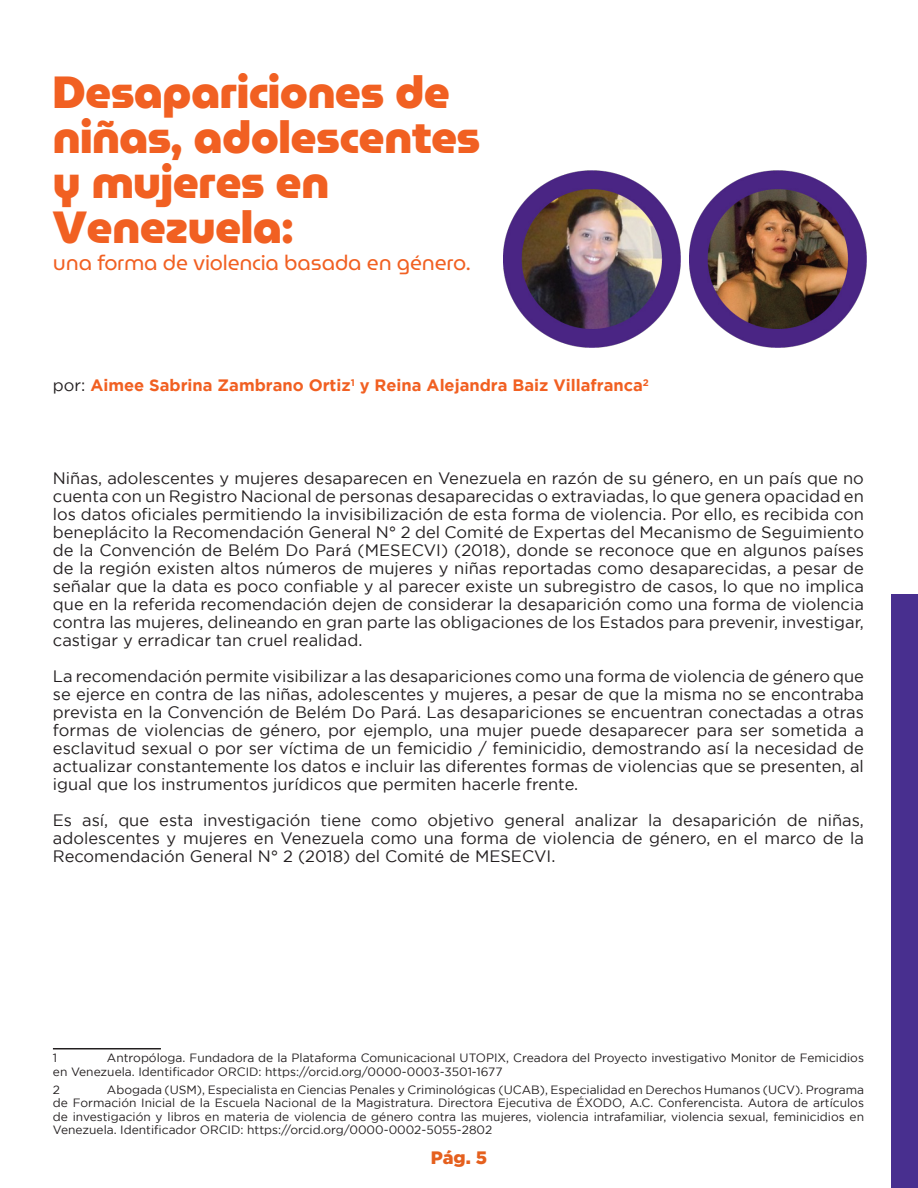
<style>
.page{position:relative;width:918px;height:1188px;background:#fff}
.page>*{position:absolute;margin:0;border:0;box-sizing:border-box;transform-origin:0 0}
.t1{font:600 45px/45px "Museo Moderno";letter-spacing:-.01em;color:#f16022}
.t2{font:600 21px "Museo Moderno";letter-spacing:-.01em;color:#f16022}
.t3{font:900 18px "Gotham";color:#e5601e}
.t4{font:16.5px/18px "Gotham";color:#231f20;text-align:justify}
.t5{font:700 16.5px "Gotham";color:#f16022}
.t6{font:12px/13.5px "Gotham";color:#231f20}
.s1{font-weight:400;color:#231f20}
</style>
<div class="page">
<hr style="left:53px;top:1048px;width:108px;height:1px;background:#231f20">
<div style="left:891px;top:594px;width:27px;height:594px;background:#482f8f"></div>
<img style="left:504px;top:170px;width:177px;height:178px">
<img style="left:689px;top:170px;width:177px;height:178px">
<p class="t1" style="left:53px;top:70px;width:429px">Desapariciones de niñas, adolescentes y mujeres en<br>Venezuela:</p>
<p class="t2" style="left:53px;top:246px;width:419px">una forma de violencia basada en género.</p>
<p class="t5" style="left:53px;top:376px;width:598px"><span class="s1">por:</span> Aimee Sabrina Zambrano Ortiz<sup>1</sup> y Reina Alejandra Baiz Villafranca<sup>2</sup></p>
<p class="t4" style="left:53px;top:469px;width:813px">Niñas, adolescentes y mujeres desaparecen en Venezuela en razón de su género, en un país que no cuenta con un Registro Nacional de personas desaparecidas o extraviadas, lo que genera opacidad en los datos oficiales permitiendo la invisibilización de esta forma de violencia. Por ello, es recibida con beneplácito la Recomendación General N° 2 del Comité de Expertas del Mecanismo de Seguimiento de la Convención de Belém Do Pará (MESECVI) (2018), donde se reconoce que en algunos países de la región existen altos números de mujeres y niñas reportadas como desaparecidas, a pesar de señalar que la data es poco confiable y al parecer existe un subregistro de casos, lo que no implica que en la referida recomendación dejen de considerar la desaparición como una forma de violencia contra las mujeres, delineando en gran parte las obligaciones de los Estados para prevenir, investigar, castigar y erradicar tan cruel realidad.</p>
<p class="t4" style="left:53px;top:667px;width:813px">La recomendación permite visibilizar a las desapariciones como una forma de violencia de género que se ejerce en contra de las niñas, adolescentes y mujeres, a pesar de que la misma no se encontraba prevista en la Convención de Belém Do Pará. Las desapariciones se encuentran conectadas a otras formas de violencias de género, por ejemplo, una mujer puede desaparecer para ser sometida a esclavitud sexual o por ser víctima de un femicidio / feminicidio, demostrando así la necesidad de actualizar constantemente los datos e incluir las diferentes formas de violencias que se presenten, al igual que los instrumentos jurídicos que permiten hacerle frente.</p>
<p class="t4" style="left:53px;top:811px;width:813px">Es así, que esta investigación tiene como objetivo general analizar la desaparición de niñas, adolescentes y mujeres en Venezuela como una forma de violencia de género, en el marco de la Recomendación General N° 2 (2018) del Comité de MESECVI.</p>
<p class="t6" style="left:53px;top:1051px;width:813px;text-indent:54px">Antropóloga. Fundadora de la Plataforma Comunicacional UTOPIX, Creadora del Proyecto investigativo Monitor de Femicidios en Venezuela. Identificador ORCID: https://orcid.org/0000-0003-3501-1677</p>
<p class="t6" style="left:53px;top:1082px;width:9px">2</p>
<p class="t6" style="left:53px;top:1051px;width:6px">1</p>
<p class="t6" style="left:53px;top:1082px;width:813px;text-align:justify;text-indent:54px">Abogada (USM), Especialista en Ciencias Penales y Criminológicas (UCAB), Especialidad en Derechos Humanos (UCV). Programa de Formación Inicial de la Escuela Nacional de la Magistratura. Directora Ejecutiva de ÉXODO, A.C. Conferencista. Autora de artículos de investigación y libros en materia de violencia de género contra las mujeres, violencia intrafamiliar, violencia sexual, feminicidios en Venezuela. Identificador ORCID: https://orcid.org/0000-0002-5055-2802</p>
<p class="t3" style="left:431px;top:1147px;width:58px">Pág. 5</p>
</div>
